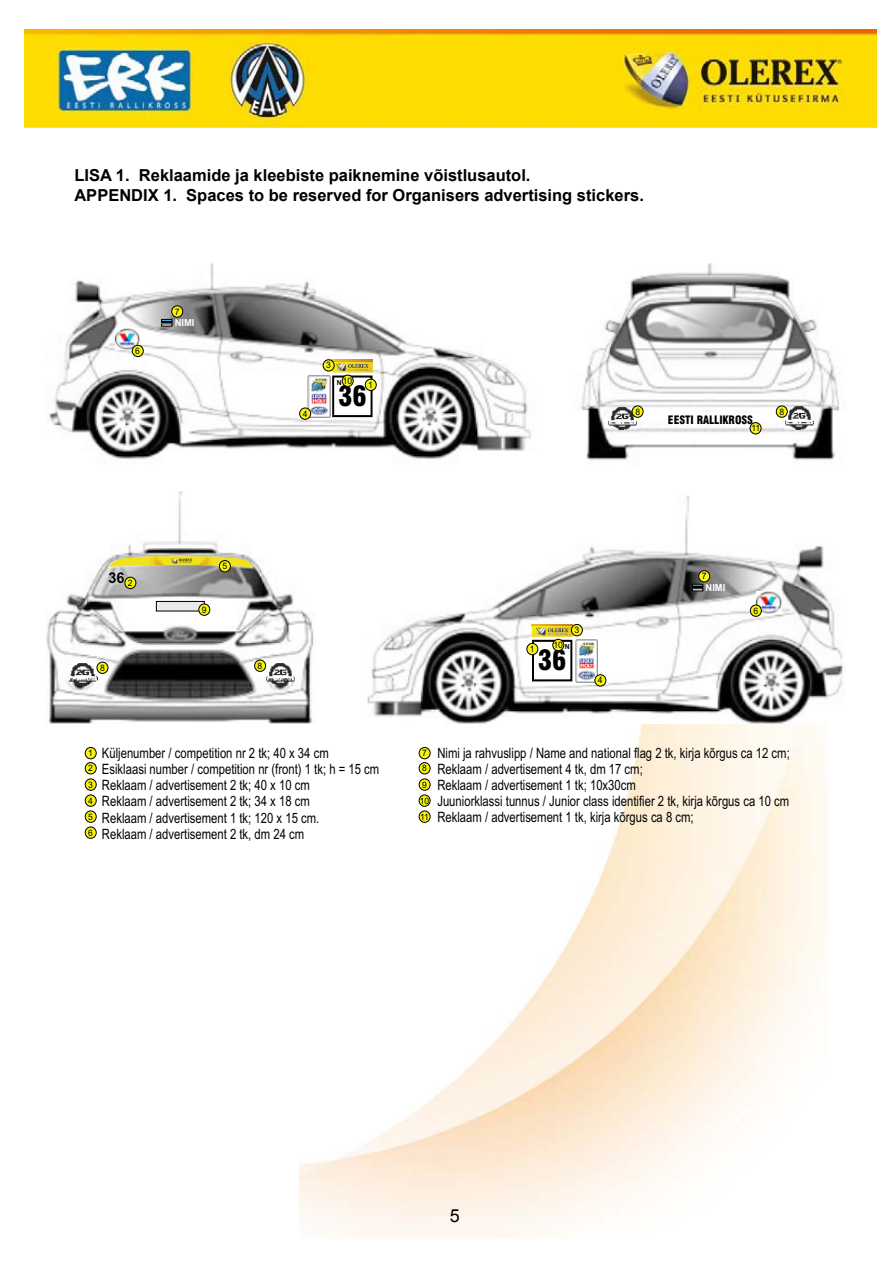
<style>
.page{position:relative;width:893px;height:1263px;background:#fff}
.page>*{position:absolute;margin:0;border:0;box-sizing:border-box;transform-origin:0 0}
.t1{font:900 condensed 27.6px "Swiss 721 BT";color:#000}
.t2{font:18px "Arial";color:#000}
.t3{font:700 16.5px/19.8px "Arial";color:#000}
.t4{font:700 14.85px "Arial";color:#000}
.t5{font:14.25px/16px "Arial Narrow";color:#000}
.t6{font:900 condensed 11.4px "Swiss 721 BT";color:#000}
.t7{font:700 9.6px "Arial";color:#fff}
.t8{font:8.85px/16px "Arial";color:#000}
.t9{font:700 7.05px "Arial";color:#000}
</style>
<div class="page">
<img style="left:299px;top:724px;width:529px;height:514px">
<img style="left:24px;top:30px;width:852px;height:97px">
<img style="left:46px;top:264px;width:798px;height:460px">
<img style="left:266px;top:662px;width:28px;height:23px">
<img style="left:69px;top:662px;width:28px;height:23px">
<img style="left:785px;top:406px;width:28px;height:23px">
<img style="left:608px;top:406px;width:28px;height:23px">
<svg style="left:108px;top:556px;width:146px;height:11px;background:#ddd04b"></svg>
<img style="left:573px;top:637px;width:26px;height:47px">
<svg style="left:532px;top:625px;width:41px;height:12px"></svg>
<svg style="left:532px;top:624px;width:41px;height:1px"></svg>
<div style="left:533px;top:641px;width:38px;height:39px;background:#fff"></div>
<div style="left:532px;top:640px;width:40px;height:41px;border:2px solid #000"></div>
<img style="left:306px;top:373px;width:26px;height:47px">
<svg style="left:332px;top:361px;width:41px;height:11px"></svg>
<svg style="left:332px;top:360px;width:41px;height:1px"></svg>
<div style="left:333px;top:376px;width:39px;height:40px;background:#fff"></div>
<div style="left:332px;top:375px;width:41px;height:42px;border:2px solid #000"></div>
<svg style="left:161px;top:319px;width:11px;height:7px"></svg>
<img style="left:115px;top:328px;width:25px;height:22px">
<svg style="left:692px;top:584px;width:11px;height:7px"></svg>
<img style="left:757px;top:592px;width:24px;height:21px">
<div style="left:365px;top:379px;width:11px;height:11px;background:#f7f410;border-radius:50%"></div>
<div style="left:365px;top:379px;width:12px;height:12px;border:1px solid #000;border-radius:50%"></div>
<div style="left:527px;top:643px;width:11px;height:12px;background:#f7f410;border-radius:50%"></div>
<div style="left:527px;top:643px;width:11px;height:12px;border:1px solid #000;border-radius:50%"></div>
<div style="left:156px;top:601px;width:48px;height:10px;background:#eaeaea"></div>
<div style="left:156px;top:601px;width:49px;height:10px;border:1px solid #000"></div>
<div style="left:571px;top:624px;width:11px;height:12px;background:#f7f410;border-radius:50%"></div>
<div style="left:571px;top:624px;width:12px;height:12px;border:1px solid #000;border-radius:50%"></div>
<div style="left:595px;top:675px;width:11px;height:11px;background:#f7f410;border-radius:50%"></div>
<div style="left:595px;top:674px;width:11px;height:12px;border:1px solid #000;border-radius:50%"></div>
<div style="left:699px;top:571px;width:11px;height:11px;background:#f7f410;border-radius:50%"></div>
<div style="left:698px;top:570px;width:12px;height:12px;border:1px solid #000;border-radius:50%"></div>
<div style="left:553px;top:639px;width:11px;height:12px;background:#f7f410;border-radius:50%"></div>
<div style="left:552px;top:639px;width:12px;height:12px;border:1px solid #000;border-radius:50%"></div>
<div style="left:750px;top:605px;width:11px;height:11px;background:#f7f410;border-radius:50%"></div>
<div style="left:750px;top:605px;width:12px;height:12px;border:1px solid #000;border-radius:50%"></div>
<div style="left:632px;top:406px;width:11px;height:11px;background:#f7f410;border-radius:50%"></div>
<div style="left:632px;top:406px;width:11px;height:12px;border:1px solid #000;border-radius:50%"></div>
<div style="left:776px;top:406px;width:11px;height:11px;background:#f7f410;border-radius:50%"></div>
<div style="left:776px;top:406px;width:12px;height:12px;border:1px solid #000;border-radius:50%"></div>
<div style="left:750px;top:423px;width:11px;height:11px;background:#f7f410;border-radius:50%"></div>
<div style="left:750px;top:422px;width:11px;height:12px;border:1px solid #000;border-radius:50%"></div>
<div style="left:323px;top:360px;width:11px;height:11px;background:#f7f410;border-radius:50%"></div>
<div style="left:323px;top:359px;width:11px;height:12px;border:1px solid #000;border-radius:50%"></div>
<div style="left:300px;top:408px;width:11px;height:11px;background:#f7f410;border-radius:50%"></div>
<div style="left:299px;top:408px;width:12px;height:12px;border:1px solid #000;border-radius:50%"></div>
<div style="left:342px;top:375px;width:11px;height:11px;background:#f7f410;border-radius:50%"></div>
<div style="left:342px;top:375px;width:11px;height:12px;border:1px solid #000;border-radius:50%"></div>
<div style="left:125px;top:577px;width:11px;height:11px;background:#f7f410;border-radius:50%"></div>
<div style="left:125px;top:577px;width:11px;height:12px;border:1px solid #000;border-radius:50%"></div>
<div style="left:219px;top:560px;width:11px;height:12px;background:#f7f410;border-radius:50%"></div>
<div style="left:219px;top:560px;width:12px;height:12px;border:1px solid #000;border-radius:50%"></div>
<div style="left:255px;top:660px;width:11px;height:11px;background:#f7f410;border-radius:50%"></div>
<div style="left:254px;top:660px;width:12px;height:12px;border:1px solid #000;border-radius:50%"></div>
<div style="left:97px;top:662px;width:11px;height:11px;background:#f7f410;border-radius:50%"></div>
<div style="left:97px;top:662px;width:11px;height:12px;border:1px solid #000;border-radius:50%"></div>
<div style="left:199px;top:604px;width:11px;height:11px;background:#f7f410;border-radius:50%"></div>
<div style="left:199px;top:604px;width:11px;height:12px;border:1px solid #000;border-radius:50%"></div>
<div style="left:132px;top:345px;width:11px;height:12px;background:#f7f410;border-radius:50%"></div>
<div style="left:132px;top:345px;width:12px;height:12px;border:1px solid #000;border-radius:50%"></div>
<div style="left:172px;top:306px;width:11px;height:11px;background:#f7f410;border-radius:50%"></div>
<div style="left:171px;top:306px;width:12px;height:11px;border:1px solid #000;border-radius:50%"></div>
<div style="left:85px;top:747px;width:11px;height:12px;background:#f7f410;border-radius:50%"></div>
<div style="left:85px;top:747px;width:12px;height:12px;border:1px solid #000;border-radius:50%"></div>
<div style="left:85px;top:763px;width:11px;height:11px;background:#f7f410;border-radius:50%"></div>
<div style="left:85px;top:762px;width:12px;height:12px;border:1px solid #000;border-radius:50%"></div>
<div style="left:85px;top:779px;width:11px;height:11px;background:#f7f410;border-radius:50%"></div>
<div style="left:85px;top:779px;width:12px;height:11px;border:1px solid #000;border-radius:50%"></div>
<div style="left:85px;top:795px;width:11px;height:11px;background:#f7f410;border-radius:50%"></div>
<div style="left:85px;top:795px;width:12px;height:11px;border:1px solid #000;border-radius:50%"></div>
<div style="left:85px;top:811px;width:11px;height:11px;background:#f7f410;border-radius:50%"></div>
<div style="left:85px;top:811px;width:12px;height:12px;border:1px solid #000;border-radius:50%"></div>
<div style="left:85px;top:827px;width:11px;height:11px;background:#f7f410;border-radius:50%"></div>
<div style="left:85px;top:827px;width:12px;height:12px;border:1px solid #000;border-radius:50%"></div>
<div style="left:419px;top:747px;width:11px;height:12px;background:#f7f410;border-radius:50%"></div>
<div style="left:419px;top:747px;width:11px;height:12px;border:1px solid #000;border-radius:50%"></div>
<div style="left:419px;top:763px;width:11px;height:11px;background:#f7f410;border-radius:50%"></div>
<div style="left:419px;top:762px;width:11px;height:12px;border:1px solid #000;border-radius:50%"></div>
<div style="left:419px;top:779px;width:11px;height:11px;background:#f7f410;border-radius:50%"></div>
<div style="left:419px;top:779px;width:11px;height:11px;border:1px solid #000;border-radius:50%"></div>
<div style="left:419px;top:795px;width:11px;height:11px;background:#f7f410;border-radius:50%"></div>
<div style="left:419px;top:795px;width:11px;height:11px;border:1px solid #000;border-radius:50%"></div>
<div style="left:419px;top:811px;width:11px;height:11px;background:#f7f410;border-radius:50%"></div>
<div style="left:419px;top:811px;width:11px;height:12px;border:1px solid #000;border-radius:50%"></div>
<p class="t3" style="left:74px;top:166px;width:571px">LISA 1. Reklaamide ja kleebiste paiknemine võistlusautol.<br>APPENDIX 1. Spaces to be reserved for Organisers advertising stickers.</p>
<p class="t8" style="left:175px;top:304px;width:6px">7</p>
<p class="t8" style="left:135px;top:344px;width:6px">6</p>
<p class="t7" style="left:175px;top:317px;width:21px">NIMI</p>
<p class="t8" style="left:303px;top:406px;width:6px">4</p>
<p class="t8" style="left:326px;top:358px;width:6px">3</p>
<p class="t8" style="left:343px;top:374px;width:11px">10</p>
<p class="t9" style="left:337px;top:378px;width:6px">N</p>
<p class="t8" style="left:368px;top:378px;width:6px">1</p>
<h1 class="t1" style="left:338px;top:378px;width:30px">36</h1>
<p class="t4" style="left:108px;top:568px;width:18px">36</p>
<p class="t8" style="left:128px;top:576px;width:6px">2</p>
<p class="t8" style="left:202px;top:602px;width:6px">9</p>
<p class="t8" style="left:222px;top:559px;width:6px">5</p>
<p class="t8" style="left:100px;top:660px;width:6px">8</p>
<p class="t8" style="left:258px;top:658px;width:6px">8</p>
<p class="t8" style="left:635px;top:404px;width:6px">8</p>
<p class="t8" style="left:780px;top:404px;width:6px">8</p>
<p class="t8" style="left:751px;top:421px;width:10px">11</p>
<p class="t6" style="left:668px;top:413px;width:87px">EESTI RALLIKROSS</p>
<p class="t8" style="left:574px;top:623px;width:6px">3</p>
<p class="t8" style="left:553px;top:638px;width:18px">10 <sub>N</sub></p>
<p class="t8" style="left:530px;top:642px;width:6px">1</p>
<h1 class="t1" style="left:538px;top:643px;width:30px">36</h1>
<p class="t8" style="left:598px;top:673px;width:6px">4</p>
<p class="t8" style="left:702px;top:569px;width:6px">7</p>
<p class="t7" style="left:706px;top:581px;width:21px">NIMI</p>
<p class="t8" style="left:753px;top:603px;width:6px">6</p>
<p class="t8" style="left:88px;top:746px;width:6px;line-height:15.1px">1<br>2</p>
<p class="t8" style="left:88px;top:777px;width:6px;text-align:justify">3<br>4<br>5<br>6</p>
<p class="t5" style="left:102px;top:746px;width:279px">Küljenumber / competition nr 2 tk; 40 x 34 cm<br>Esiklaasi number / competition nr (front) 1 tk; h = 15 cm Reklaam / advertisement 2 tk; 40 x 10 cm<br>Reklaam / advertisement 2 tk; 34 x 18 cm<br>Reklaam / advertisement 1 tk; 120 x 15 cm.<br>Reklaam / advertisement 2 tk, dm 24 cm</p>
<p class="t5" style="left:437px;top:746px;width:354px">Nimi ja rahvuslipp / Name and national flag 2 tk, kirja kõrgus ca 12 cm; Reklaam / advertisement 4 tk, dm 17 cm;<br>Reklaam / advertisement 1 tk; 10x30cm<br>Juuniorklassi tunnus / Junior class identifier 2 tk, kirja kõrgus ca 10 cm Reklaam / advertisement 1 tk, kirja kõrgus ca 8 cm;</p>
<p class="t8" style="left:422px;top:746px;width:6px;line-height:15.1px">7<br>8</p>
<p class="t8" style="left:420px;top:777px;width:11px">9<br>10<br>11</p>
<p class="t2" style="left:450px;top:1203px;width:12px">5</p>
</div>
